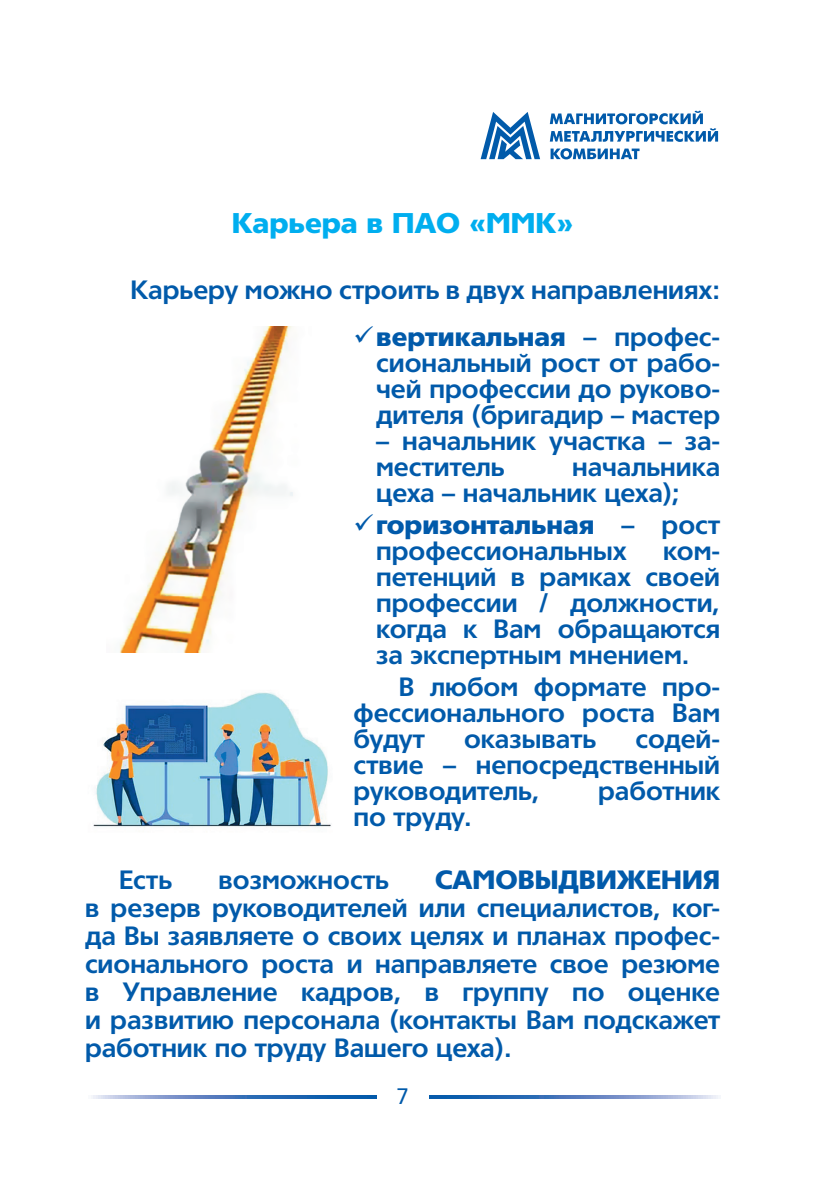
<style>
.page{position:relative;width:828px;height:1202px;background:#fff}
.page>*{position:absolute;margin:0;border:0;box-sizing:border-box;transform-origin:0 0}
.t1{font:28px "Tornado Black C";color:#00aeef}
.t2{font:700 26px/26px "Tornado C";color:#015aaa;text-align:justify}
.t3{font:26px "Tornado Black C";color:#015aaa}
.t4{font:22px "Tornado C";color:#015aaa}
.s1{font-family:"Tornado C";font-weight:700}
</style>
<div class="page">
<svg style="left:480px;top:112px;width:60px;height:47px"></svg>
<svg style="left:550px;top:111px;width:168px;height:31px"></svg>
<svg style="left:550px;top:148px;width:89px;height:11px"></svg>
<svg style="left:91px;top:1096px;width:627px;height:2px"></svg>
<div style="left:377px;top:1084px;width:51px;height:26px;background:#fff"></div>
<img style="left:120px;top:326px;width:173px;height:326px">
<img style="left:93px;top:692px;width:238px;height:136px">
<p class="t1" style="left:232px;top:207px;width:343px">Карьера в ПАО «ММК»</p>
<p class="t2" style="left:130px;top:278px;width:591px">Карьеру можно строить в двух направлениях:</p>
<p class="t3" style="left:376px;top:322px;width:345px">вертикальная <span class="s1">– профес-</span></p>
<p class="t2" style="left:376px;top:351px;width:345px">сиональный рост от рабо&shy;чей профессии до руково&shy;дителя (бригадир – мастер</p>
<p class="t2" style="left:376px;top:429px;width:345px">– начальник участка – за&shy;меститель</p>
<p class="t2" style="left:376px;top:455px;width:345px;text-indent:196px">начальника цеха – начальник цеха);</p>
<p class="t3" style="left:376px;top:510px;width:345px">горизонтальная <span class="s1">– рост</span></p>
<p class="t2" style="left:376px;top:538px;width:252px">профессиональных</p>
<p class="t2" style="left:376px;top:538px;width:345px;text-indent:287px">ком&shy;петенций в рамках своей профессии / должности, когда к Вам обращаются за экспертным мнением.</p>
<p class="t2" style="left:353px;top:674px;width:368px;text-indent:45px">В любом формате про&shy;фессионального роста Вам будут</p>
<p class="t2" style="left:353px;top:726px;width:368px;text-indent:282px">содей&shy;ствие – непосредственный руководитель,</p>
<p class="t2" style="left:464px;top:726px;width:134px">оказывать</p>
<p class="t2" style="left:598px;top:778px;width:124px">работник</p>
<p class="t2" style="left:353px;top:804px;width:120px">по труду.</p>
<p class="t2" style="left:119px;top:867px;width:55px">Есть</p>
<p class="t2" style="left:218px;top:867px;width:172px">возможность</p>
<p class="t3" style="left:435px;top:865px;width:286px">САМОВЫДВИЖЕНИЯ</p>
<p class="t2" style="left:85px;top:894px;width:636px;line-height:28px">в резерв руководителей или специалистов, ког&shy;да Вы заявляете о своих целях и планах профес&shy;сионального роста и направляете свое резюме в Управление кадров, в группу по оценке и развитию персонала (контакты Вам подскажет работник по труду Вашего цеха).</p>
<p class="t4" style="left:397px;top:1085px;width:13px">7</p>
</div>
